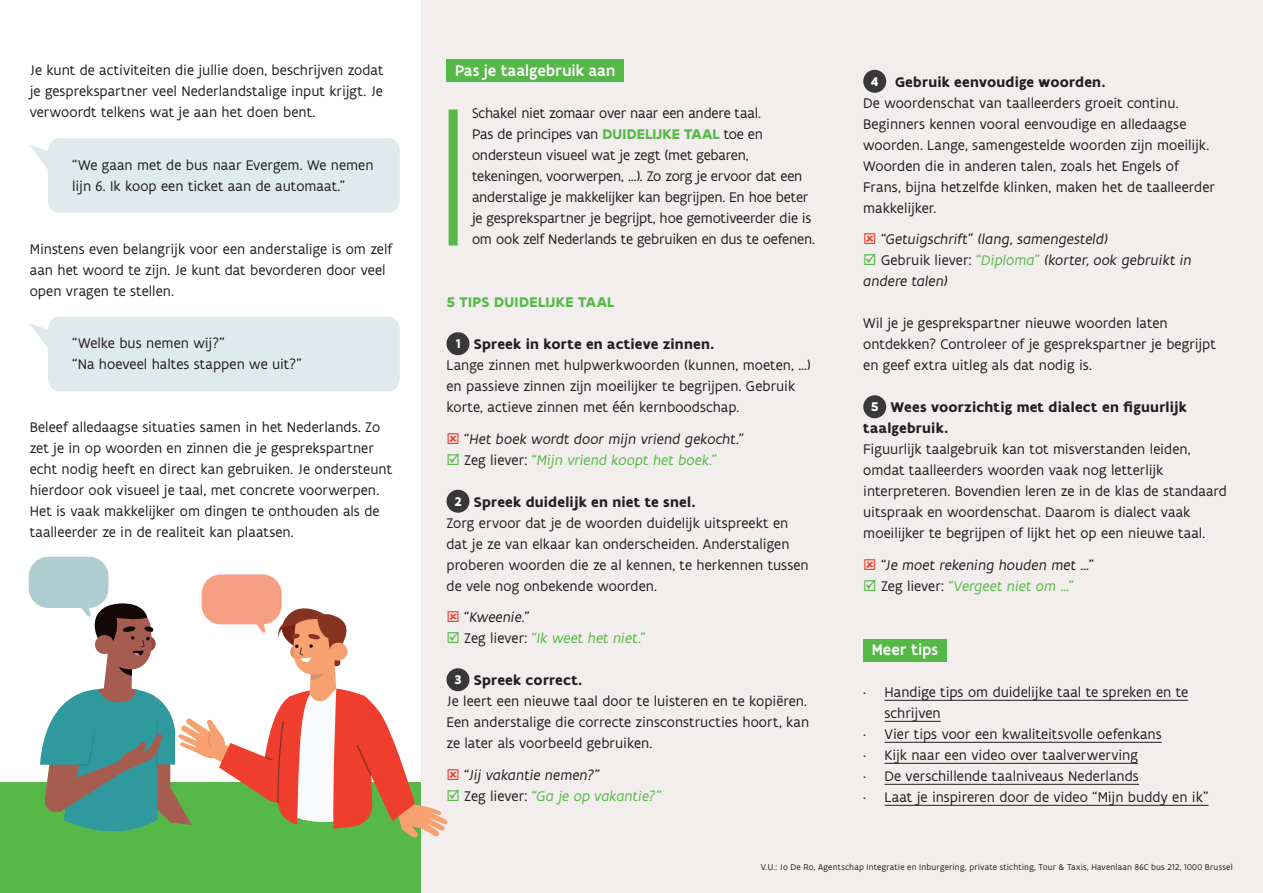
<style>
.page{position:relative;width:1263px;height:893px;background:#fff}
.page>*{position:absolute;margin:0;border:0;box-sizing:border-box;transform-origin:0 0}
.t1{font:500 16.5px "Flanders Art Sans";letter-spacing:.01em;color:#fff}
.t2{font:15px/21px "Flanders Art Sans";color:#231f20}
.t3{font:italic 15px/21px "Flanders Art Sans";color:#231f20}
.t4{font:italic 15px "Flanders Art Sans";color:#56b947}
.t5{font:700 15px/21px "Flanders Art Sans";letter-spacing:.015em;color:#231f20}
.t6{font:700 15px "Flanders Art Sans";letter-spacing:.015em;color:#56b947}
.t7{font:700 13.5px "Flanders Art Sans";color:#fff}
.t8{font:9px "Flanders Art Sans";letter-spacing:.015em;color:#231f20}
.s1{font-weight:700;color:#56b947}
.s2{font-weight:700;font-size:13.5px;color:#fff}
.s3{font-weight:700}
.s4{font-style:normal;color:#231f20}
.s5{color:#56b947}
.s6{font-style:normal}
.s7{font-size:13.5px;color:#fff}
</style>
<div class="page">
<div style="left:0;top:782px;width:421px;height:111px;background:#56b947"></div>
<div style="left:421px;top:0;width:842px;height:893px;background:#f2eeed"></div>
<div style="left:30px;top:138px;width:370px;height:75px;background:#deeaeb"></div>
<div style="left:29px;top:317px;width:371px;height:74px;background:#deeaeb"></div>
<div style="left:446px;top:60px;width:178px;height:22px;background:#56b947"></div>
<div style="left:446px;top:332px;width:23px;height:23px;background:#383839;border-radius:50%"></div>
<div style="left:446px;top:490px;width:23px;height:23px;background:#383839;border-radius:50%"></div>
<div style="left:446px;top:668px;width:23px;height:23px;background:#383839;border-radius:50%"></div>
<div style="left:863px;top:639px;width:83px;height:22px;background:#56b947"></div>
<hr style="left:884px;top:700px;width:304px;height:1px;background:#231f20">
<hr style="left:884px;top:721px;width:57px;height:1px;background:#231f20">
<hr style="left:884px;top:742px;width:278px;height:1px;background:#231f20">
<hr style="left:884px;top:763px;width:254px;height:1px;background:#231f20">
<hr style="left:884px;top:784px;width:255px;height:1px;background:#231f20">
<hr style="left:884px;top:805px;width:324px;height:1px;background:#231f20">
<div style="left:863px;top:70px;width:23px;height:23px;background:#383839;border-radius:50%"></div>
<div style="left:863px;top:395px;width:23px;height:23px;background:#383839;border-radius:50%"></div>
<div style="left:202px;top:574px;width:80px;height:50px;background:#f69f82;border-radius:19px"></div>
<div style="left:29px;top:557px;width:80px;height:51px;background:#aecdd0;border-radius:20px"></div>
<div style="left:449px;top:109px;width:9px;height:137px;background:#56b947"></div>
<svg style="left:40px;top:596px;width:419px;height:242px"></svg>
<p class="t2" style="left:30px;top:60px;width:355px;text-align:justify">Je kunt de activiteiten die jullie doen, beschrijven zodat je gesprekspartner veel Nederlandstalige input krijgt. Je verwoordt telkens wat je aan het doen bent.</p>
<p class="t2" style="left:72px;top:154px;width:303px">“We gaan met de bus naar Evergem. We nemen lijn 6. Ik koop een ticket aan de automaat.”</p>
<p class="t2" style="left:30px;top:238px;width:364px">Minstens even belangrijk voor een anderstalige is om zelf aan het woord te zijn. Je kunt dat bevorderen door veel open vragen te stellen.</p>
<p class="t2" style="left:72px;top:333px;width:231px">“Welke bus nemen wij?”<br>“Na hoeveel haltes stappen we uit?”</p>
<p class="t2" style="left:30px;top:417px;width:364px">Beleef alledaagse situaties samen in het Nederlands. Zo zet je in op woorden en zinnen die je gesprekspartner echt nodig heeft en direct kan gebruiken. Je ondersteunt hierdoor ook visueel je taal, met concrete voorwerpen.<br>Het is vaak makkelijker om dingen te onthouden als de taalleerder ze in de realiteit kan plaatsen.</p>
<p class="t1" style="left:455px;top:60px;width:162px">Pas je taalgebruik aan</p>
<p class="t2" style="left:472px;top:103px;width:345px">Schakel niet zomaar over naar een andere taal.<br>Pas de principes van <span class="s1">DUIDELIJKE TAAL</span> toe en ondersteun visueel wat je zegt (met gebaren, tekeningen, voorwerpen, …). Zo zorg je ervoor dat een anderstalige je makkelijker kan begrijpen. En hoe beter je gesprekspartner je begrijpt, hoe gemotiveerder die is om ook zelf Nederlands te gebruiken en dus te oefenen.</p>
<p class="t6" style="left:446px;top:293px;width:169px">5 TIPS DUIDELIJKE TAAL</p>
<p class="t2" style="left:446px;top:334px;width:366px;text-indent:9px"><span class="s2">1</span> <span class="s3">Spreek in korte en actieve zinnen.<br></span>Lange zinnen met hulpwerkwoorden (kunnen, moeten, …) en passieve zinnen zijn moeilijker te begrijpen. Gebruik korte, actieve zinnen met één kernboodschap.</p>
<p class="t3" style="left:464px;top:428px;width:281px">“Het boek wordt door mijn vriend gekocht.”</p>
<p class="t4" style="left:446px;top:451px;width:272px">☑ <span class="s4">Zeg liever:</span> “Mijn vriend koopt het boek.”</p>
<p class="t2" style="left:446px;top:492px;width:364px;text-indent:8px"><span class="s2">2</span> <span class="s3">Spreek duidelijk en niet te snel.<br></span>Zorg ervoor dat je de woorden duidelijk uitspreekt en dat je ze van elkaar kan onderscheiden. Anderstaligen proberen woorden die ze al kennen, te herkennen tussen de vele nog onbekende woorden.</p>
<p class="t3" style="left:464px;top:606px;width:67px">“Kweenie.”</p>
<p class="t4" style="left:446px;top:629px;width:201px">☑ <span class="s4">Zeg liever:</span> “Ik weet het niet.”</p>
<p class="t2" style="left:446px;top:670px;width:364px;text-indent:8px"><span class="s2">3</span> <span class="s3">Spreek correct.<br></span>Je leert een nieuwe taal door te luisteren en te kopiëren.<br>Een anderstalige die correcte zinsconstructies hoort, kan ze later als voorbeeld gebruiken.</p>
<p class="t3" style="left:464px;top:764px;width:137px">“Jij vakantie nemen?”</p>
<p class="t4" style="left:446px;top:787px;width:217px">☑ <span class="s4">Zeg liever:</span> “Ga je op vakantie?”</p>
<p class="t7" style="left:871px;top:73px;width:9px">4</p>
<p class="t5" style="left:895px;top:72px;width:212px">Gebruik eenvoudige woorden.</p>
<p class="t2" style="left:863px;top:93px;width:353px">De woordenschat van taalleerders groeit continu.<br>Beginners kennen vooral eenvoudige en alledaagse woorden. Lange, samengestelde woorden zijn moeilijk.<br>Woorden die in anderen talen, zoals het Engels of Frans, bijna hetzelfde klinken, maken het de taalleerder makkelijker.</p>
<p class="t3" style="left:881px;top:229px;width:229px">“Getuigschrift” (lang, samengesteld)</p>
<p class="t3" style="left:863px;top:250px;width:330px"><span class="s5">☑</span> <span class="s6">Gebruik liever:</span> <span class="s5">“Diploma”</span> (korter, ook gebruikt in andere talen)</p>
<p class="t2" style="left:863px;top:313px;width:354px">Wil je je gesprekspartner nieuwe woorden laten ontdekken? Controleer of je gesprekspartner je begrijpt en geef extra uitleg als dat nodig is.</p>
<p class="t5" style="left:863px;top:397px;width:325px;text-indent:8px"><span class="s7">5</span> Wees voorzichtig met dialect en figuurlijk taalgebruik.</p>
<p class="t2" style="left:863px;top:439px;width:365px">Figuurlijk taalgebruik kan tot misverstanden leiden, omdat taalleerders woorden vaak nog letterlijk interpreteren. Bovendien leren ze in de klas de standaard uitspraak en woordenschat. Daarom is dialect vaak moeilijker te begrijpen of lijkt het op een nieuwe taal.</p>
<p class="t3" style="left:881px;top:554px;width:214px">“Je moet rekening houden met …”</p>
<p class="t4" style="left:863px;top:577px;width:212px">☑ <span class="s4">Zeg liever:</span> “Vergeet niet om …”</p>
<p class="t1" style="left:872px;top:640px;width:68px">Meer tips</p>
<p class="t2" style="left:863px;top:682px;width:326px">· Handige tips om duidelijke taal te spreken en te</p>
<p class="t2" style="left:884px;top:703px;width:58px">schrijven</p>
<p class="t2" style="left:863px;top:724px;width:300px">· Vier tips voor een kwaliteitsvolle oefenkans</p>
<p class="t2" style="left:863px;top:745px;width:276px">· Kijk naar een video over taalverwerving</p>
<p class="t2" style="left:863px;top:766px;width:277px">· De verschillende taalniveaus Nederlands</p>
<p class="t2" style="left:863px;top:787px;width:347px">· Laat je inspireren door de video “Mijn buddy en ik”</p>
<p class="t8" style="left:761px;top:861px;width:473px">V.U.: Jo De Ro, Agentschap Integratie en Inburgering, private stichting, Tour &amp; Taxis, Havenlaan 86C bus 212, 1000 Brussel</p>
</div>
